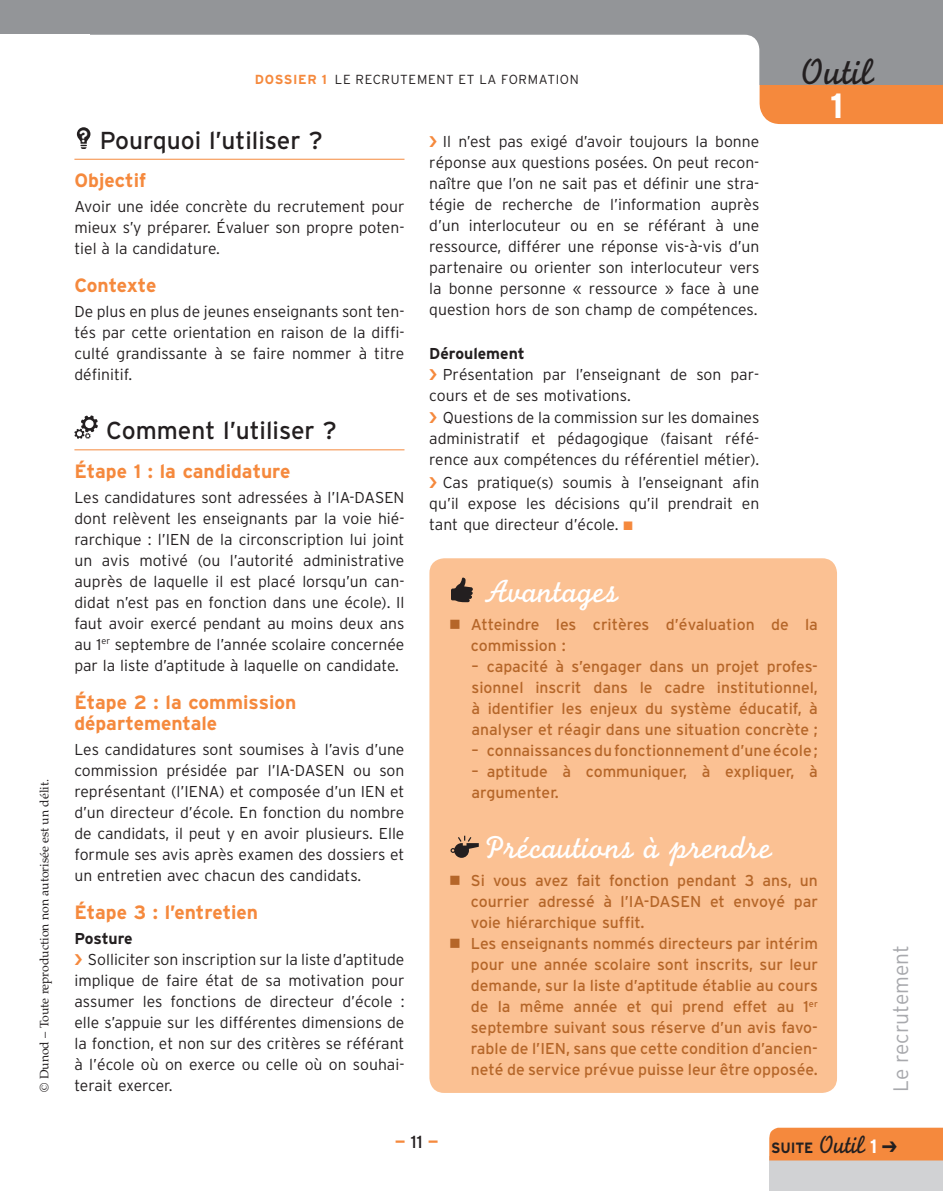
<style>
.page{position:relative;width:943px;height:1191px;background:#fff}
.page>*{position:absolute;margin:0;border:0;box-sizing:border-box;transform-origin:0 0}
.t1{font:38.5px "Monoline Script MT Std";color:#231f20}
.t2{font:700 35px "Interstate";color:#fff}
.Encadre_trame_Titre{font:33.25px "Monoline Script MT Std";color:#fff}
.OUTIL_Titre_Niveau_1{font:24.5px "Interstate";color:#231f20}
.t3{font:300 21px "Interstate";color:#a8a9ad}
.OUTIL_Titre_Niveau_2{font:700 19.25px/21px "Interstate";color:#f5893d}
.OUTIL_Titre_Niveau_2-2{font:700 19.25px "Interstate";letter-spacing:-.02em;color:#f5893d}
.t4{font:700 17.5px "Interstate";color:#f5893d}
.t5{font:16.28px "VAG Rounded Bold";color:#fff}
.Outil_texte_courant{font:300 15.75px/21px "Interstate";color:#231f20;text-align:justify}
.Encadre_trame_texte{font:15.75px/21px "Interstate";color:#b56629;text-align:justify}
.Outil_texte_courant-2{font:700 15.75px "Interstate";color:#231f20}
.Suite_outil{font:700 14.88px "Interstate";letter-spacing:-.01em;color:#231f20;scale:.95 1}
.RH_2{font:300 13.12px "Interstate";color:#231f20}
.t6{font:12.25px "Palatino LT Std";color:#231f20}
.s1{font-weight:700;color:#f5893d}
.s2{color:#f5893d}
.s3{font-weight:400;color:#231f20}
.s4{font-family:"Monoline Script MT Std";font-weight:400;font-size:26.25px}
.s5{font-size:19.25px;color:#fff}
</style>
<div class="page">
<div style="left:759px;top:84px;width:184px;height:40px;background:#f5893d"></div>
<div style="left:0;top:0;width:943px;height:84px;background:#939598"></div>
<div style="left:74px;top:35px;width:685px;height:89px;background:#fff;border-radius:15px"></div>
<div style="left:769px;top:1156px;width:174px;height:35px;background:#d1d2d4"></div>
<div style="left:0;top:35px;width:89px;height:57px;background:#fff"></div>
<div style="left:429px;top:558px;width:408px;height:535px;background:#fbc193;border-radius:15px"></div>
<svg style="left:451px;top:577px;width:22px;height:25px"></svg>
<svg style="left:450px;top:835px;width:29px;height:23px"></svg>
<hr style="left:74px;top:159px;width:330px;height:1px;background:#f5893d">
<hr style="left:74px;top:449px;width:330px;height:1px;background:#f5893d">
<svg style="left:77px;top:127px;width:13px;height:22px"></svg>
<svg style="left:74px;top:415px;width:24px;height:24px"></svg>
<div style="left:769px;top:1127px;width:174px;height:33px;background:#f5893d"></div>
<p class="t6" style="left:37px;top:1091px;width:314px;rotate:-90deg">© Dunod – Toute reproduction non autorisée est un délit.</p>
<p class="RH_2" style="left:255px;top:72px;width:111px"><span class="s1">DOSSIER 1</span> Le recrutement</p>
<p class="RH_2" style="left:458px;top:72px;width:52px">etlaformation</p>
<h1 class="t1" style="left:800px;top:49px;width:75px">Outil</h1>
<p class="t2" style="left:830px;top:86px;width:15px">1</p>
<p class="t5" style="left:80px;top:126px;width:9px">?</p>
<p class="OUTIL_Titre_Niveau_1" style="left:100px;top:126px;width:224px">Pourquoi l’utiliser ?</p>
<p class="OUTIL_Titre_Niveau_2" style="left:74px;top:170px;width:73px">Objectif</p>
<p class="Outil_texte_courant" style="left:74px;top:196px;width:331px">Avoir une idée concrète du recrutement pour mieux s’y préparer. Évaluer son propre poten&shy;tiel à la candidature.</p>
<p class="OUTIL_Titre_Niveau_2-2" style="left:74px;top:275px;width:83px">Contexte</p>
<p class="Outil_texte_courant" style="left:74px;top:301px;width:331px">De plus en plus de jeunes enseignants sont ten&shy;tés par cette orientation en raison de la diffi&shy;culté grandissante à se faire nommer à titre définitif.</p>
<p class="OUTIL_Titre_Niveau_1" style="left:106px;top:417px;width:232px">Comment l’utiliser ?</p>
<p class="OUTIL_Titre_Niveau_2" style="left:74px;top:460px;width:218px">Étape 1 : la candidature</p>
<p class="Outil_texte_courant" style="left:74px;top:486px;width:331px">Les candidatures sont adressées à l’IA-DASEN dont relèvent les enseignants par la voie hié&shy;rarchique : l’IEN de la circonscription lui joint un avis motivé (ou l’autorité administrative auprès de laquelle il est placé lorsqu’un can&shy;didat n’est pas en fonction dans une école). Il faut avoir exercé pendant au moins deux ans au 1<sup>er</sup> septembre de l’année scolaire concernée par la liste d’aptitude à laquelle on candidate.</p>
<p class="OUTIL_Titre_Niveau_2" style="left:74px;top:691px;width:223px">Étape 2 : la commission départementale</p>
<p class="Outil_texte_courant" style="left:74px;top:738px;width:331px">Les candidatures sont soumises à l’avis d’une commission présidée par l’IA-DASEN ou son représentant (l’IENA) et composée d’un IEN et d’un directeur d’école. En fonction du nombre de candidats, il peut y en avoir plusieurs. Elle formule ses avis après examen des dossiers et un entretien avec chacun des candidats.</p>
<p class="OUTIL_Titre_Niveau_2" style="left:74px;top:901px;width:185px">Étape 3 : l’entretien</p>
<p class="Outil_texte_courant-2" style="left:74px;top:929px;width:60px">Posture</p>
<p class="Outil_texte_courant" style="left:74px;top:948px;width:331px;text-indent:14px">Solliciter son inscription sur la liste d’aptitude implique de faire état de sa motivation pour assumer les fonctions de directeur d’école : elle s’appuie sur les différentes dimensions de la fonction, et non sur des critères se référant à l’école où on exerce ou celle où on souhai&shy;terait exercer.</p>
<p class="Outil_texte_courant" style="left:429px;top:130px;width:331px;text-indent:14px">Il n’est pas exigé d’avoir toujours la bonne réponse aux questions posées. On peut recon&shy;naître que l’on ne sait pas et définir une stra&shy;tégie de recherche de l’information auprès d’un interlocuteur ou en se référant à une ressource, différer une réponse vis-à-vis d’un partenaire ou orienter son interlocuteur vers la bonne personne « ressource » face à une question hors de son champ de compétences.</p>
<p class="Outil_texte_courant-2" style="left:429px;top:344px;width:97px">Déroulement</p>
<p class="Outil_texte_courant" style="left:429px;top:363px;width:331px;text-indent:14px">Présentation par l’enseignant de son par&shy;cours et de ses motivations.</p>
<p class="Outil_texte_courant" style="left:429px;top:407px;width:331px;text-indent:14px">Questions de la commission sur les domaines administratif et pédagogique (faisant réfé&shy;rence aux compétences du référentiel métier).</p>
<p class="Outil_texte_courant" style="left:429px;top:472px;width:331px;text-indent:14px">Cas pratique(s) soumis à l’enseignant afin qu’il expose les décisions qu’il prendrait en tant que directeur d’école. <span class="s2">■</span></p>
<p class="Encadre_trame_Titre" style="left:484px;top:572px;width:136px">Avantages</p>
<p class="Encadre_trame_texte" style="left:471px;top:614px;width:348px">Atteindre les critères d’évaluation de la commission :</p>
<p class="Encadre_trame_texte" style="left:471px;top:656px;width:348px">– capacité à s’engager dans un projet profes&shy;sionnel inscrit dans le cadre institutionnel, à identifier les enjeux du système éducatif, à analyser et réagir dans une situation concrète ;</p>
<p class="Encadre_trame_texte" style="left:471px;top:740px;width:348px">– connaissances du fonctionnement d’une école;</p>
<p class="Encadre_trame_texte" style="left:471px;top:761px;width:348px">– aptitude à communiquer, à expliquer, à argumenter.</p>
<p class="Encadre_trame_Titre" style="left:486px;top:827px;width:287px">Précautions à prendre</p>
<p class="Encadre_trame_texte" style="left:471px;top:869px;width:348px">Si vous avez fait fonction pendant 3 ans, un courrier adressé à l’IA-DASEN et envoyé par voie hiérarchique suffit.</p>
<p class="Encadre_trame_texte" style="left:471px;top:932px;width:348px">Les enseignants nommés directeurs par intérim pour une année scolaire sont inscrits, sur leur demande, sur la liste d’aptitude établie au cours de la même année et qui prend effet au 1<sup>er </sup>septembre suivant sous réserve d’un avis favo&shy;rable de l’IEN, sans que cette condition d’ancien&shy;neté de service prévue puisse leur être opposée.</p>
<p class="t3" style="left:889px;top:1091px;width:148px;rotate:-90deg">Le recrutement</p>
<p class="t4" style="left:395px;top:1132px;width:45px">—<span class="s3">11</span>—</p>
<p class="Suite_outil" style="left:771px;top:1139px;width:113px">SUITE <span class="s4">Outil</span> <span class="s5">1</span></p>
</div>
